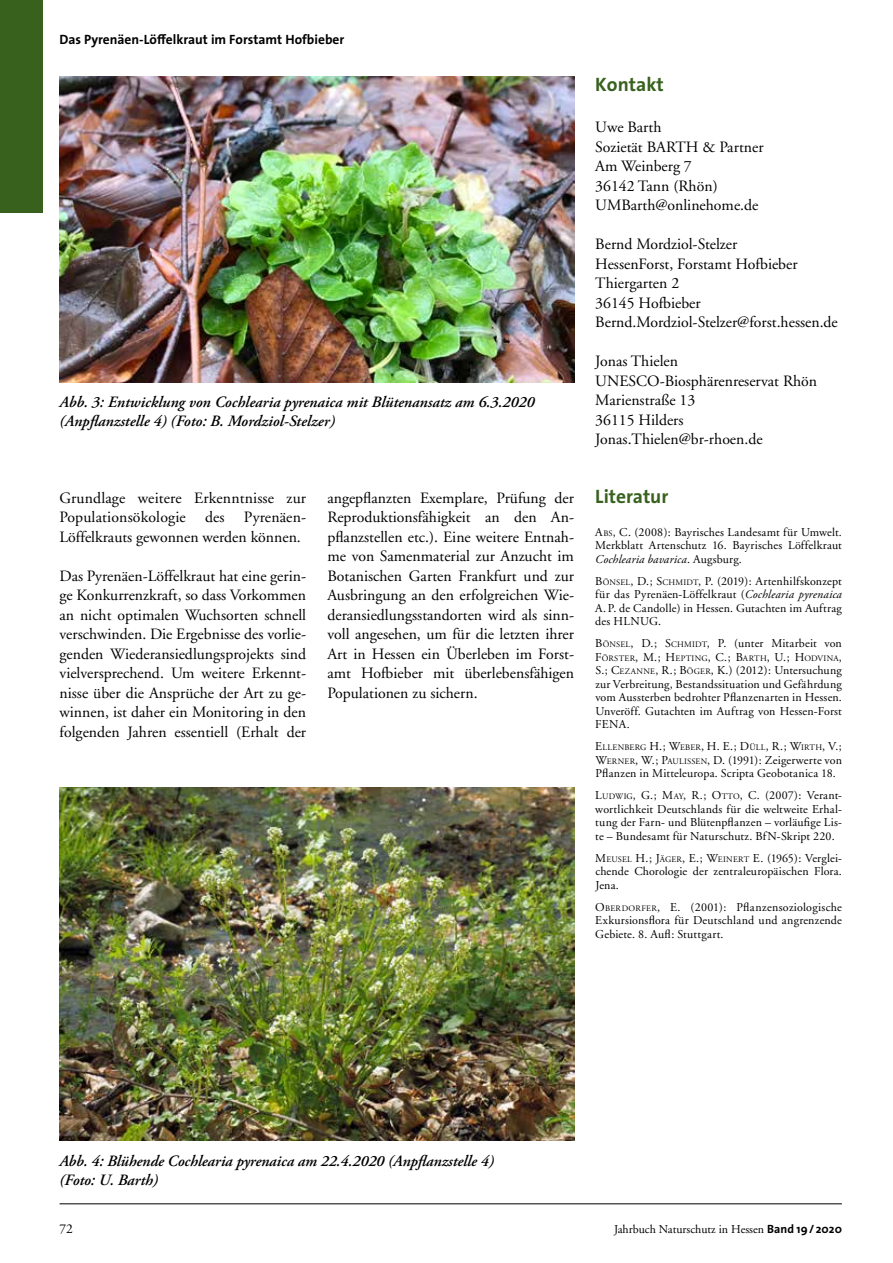
<style>
.page{position:relative;width:893px;height:1263px;background:#fff}
.page>*{position:absolute;margin:0;border:0;box-sizing:border-box;transform-origin:0 0}
.t1{font:700 19.5px "The Sans";color:#38611e}
.t2{font:15.75px/19.5px "Adobe Garamond";color:#000}
.t3{font:italic 600 15.75px/19.5px "Adobe Garamond Pro";color:#000}
.t4{font:700 13.5px "The Sans";color:#000}
.t5{font:13.5px "Adobe Garamond";color:#000}
.t6{font:12px/13.5px "Adobe Garamond";letter-spacing:.015em;color:#000;text-align:justify}
.t7{font:italic 12px "Adobe Garamond Pro";letter-spacing:.015em;color:#000}
.t8{font:8.4px "Adobe Garamond";letter-spacing:.03em;color:#000}
.s1{font-style:inherit}
.s2{font-size:8.4px}
.s3{font-family:"Adobe Garamond";font-style:normal}
.s4{font-family:"Adobe Garamond Pro";font-style:italic}
.s5{font-size:12px}
.s6{font-family:"The Sans";font-weight:700}
</style>
<div class="page">
<hr style="left:60px;top:1203px;width:782px;height:1px;background:#000">
<div style="left:0;top:0;width:43px;height:213px;background:#38611e"></div>
<img style="left:60px;top:77px;width:514px;height:306px">
<img style="left:60px;top:788px;width:514px;height:353px">
<p class="t4" style="left:60px;top:28px;width:286px">Das Pyrenäen-Löffelkraut im Forstamt Hofbieber</p>
<p class="t3" style="left:60px;top:393px;width:477px">Abb. 3: Entwicklung von Cochlearia pyrenaica mit Blütenansatz am 6.3.2020 (Anpflanzstelle 4) (Foto: B. Mordziol-Stelzer)</p>
<p class="t2" style="left:60px;top:488px;width:248px;text-align:justify">Grundlage weitere Erkenntnisse zur Populationsökologie des Pyrenäen-Löffelkrauts gewonnen werden können.</p>
<p class="t2" style="left:60px;top:566px;width:248px;text-align:justify">Das Pyrenäen-Löffelkraut hat eine gerin&shy;ge Konkurrenzkraft, so dass Vorkommen an nicht optimalen Wuchsorten schnell verschwinden. Die Ergebnisse des vorlie&shy;genden Wiederansiedlungsprojekts sind vielversprechend. Um weitere Erkennt&shy;nisse über die Ansprüche der Art zu ge&shy;winnen, ist daher ein Monitoring in den folgenden Jahren essentiell (Erhalt der</p>
<p class="t2" style="left:327px;top:488px;width:248px;text-align:justify">angepflanzten Exemplare, Prüfung der Reproduktionsfähigkeit an den An&shy;pflanzstellen etc.). Eine weitere Entnah&shy;me von Samenmaterial zur Anzucht im Botanischen Garten Frankfurt und zur Ausbringung an den erfolgreichen Wie&shy;deransiedlungsstandorten wird als sinn&shy;voll angesehen, um für die letzten ihrer Art in Hessen ein Überleben im Forst&shy;amt Hofbieber mit überlebensfähigen Populationen zu sichern.</p>
<p class="t1" style="left:595px;top:68px;width:70px">Kontakt</p>
<p class="t2" style="left:595px;top:118px;width:170px">Uwe Barth<br>Sozietät BARTH &amp; Partner<br>Am Weinberg 7<br>36142 Tann (Rhön)<br>UMBarth@onlinehome.de</p>
<p class="t2" style="left:595px;top:235px;width:244px">Bernd Mordziol-Stelzer<br>HessenForst, Forstamt Hofbieber<br>Thiergarten 2<br>36145 Hofbieber<br>Bernd.Mordziol-Stelzer@forst.hessen.de</p>
<p class="t2" style="left:595px;top:352px;width:223px">Jonas Thielen<br>UNESCO-Biosphärenreservat Rhön<br>Marienstraße 13<br>36115 Hilders<br>Jonas.Thielen@br-rhoen.de</p>
<p class="t1" style="left:595px;top:480px;width:75px">Literatur</p>
<p class="t6" style="left:595px;top:525px;width:248px"><span class="s1">A</span><span class="s2">BS</span><span class="s1">, C.</span> (2008): Bayrisches Landesamt für Umwelt.<br>Merkblatt Artenschutz 16. Bayrisches Löffelkraut</p>
<p class="t7" style="left:595px;top:551px;width:148px">Cochlearia bavarica<span class="s3">. Augsburg.</span></p>
<p class="t6" style="left:595px;top:574px;width:248px"><span class="s1">B</span><span class="s2">ÖNSEL</span><span class="s1">, D.; S</span><span class="s2">CHMIDT</span><span class="s1">, P.</span> (2019): Artenhilfskonzept für das Pyrenäen-Löffelkraut (<span class="s4">Cochlearia pyrenaica </span>A.P. de Candolle) in Hessen. Gutachten im Auftrag des HLNUG.</p>
<p class="t6" style="left:595px;top:637px;width:248px"><span class="s1">B</span><span class="s2">ÖNSEL</span><span class="s1">, D.; S</span><span class="s2">CHMIDT</span><span class="s1">, P.</span> (unter Mitarbeit von</p>
<p class="t8" style="left:595px;top:653px;width:248px"><span class="s5">F</span>ÖRSTER<span class="s5">, M.; H</span>EPTING<span class="s5">, C.; B</span>ARTH<span class="s5">, U.; H</span>ODVINA<span class="s5">,</span></p>
<p class="t6" style="left:595px;top:664px;width:248px"><span class="s1">S.; C</span><span class="s2">EZANNE</span><span class="s1">, R.; B</span><span class="s2">ÖGER</span><span class="s1">, K.</span>) (2012): Untersuchung zur Verbreitung, Bestandssituation und Gefährdung vom Aussterben bedrohter Pflanzenarten in Hessen.<br>Unveröff. Gutachten im Auftrag von Hessen-Forst FENA.</p>
<p class="t6" style="left:595px;top:740px;width:248px"><span class="s1">E</span><span class="s2">LLENBERG</span> <span class="s1">H.; W</span><span class="s2">EBER</span><span class="s1">, H. E.; D</span><span class="s2">ÜLL</span><span class="s1">, R.; W</span><span class="s2">IRTH</span><span class="s1">, V.; W</span><span class="s2">ERNER</span><span class="s1">, W.; P</span><span class="s2">AULISSEN</span><span class="s1">, D.</span> (1991): Zeigerwerte von Pflanzen in Mitteleuropa. Scripta Geobotanica 18.</p>
<p class="t6" style="left:595px;top:789px;width:248px"><span class="s1">L</span><span class="s2">UDWIG</span><span class="s1">, G.; M</span><span class="s2">AY</span><span class="s1">, R.; O</span><span class="s2">TTO</span><span class="s1">, C.</span> (2007): Verant&shy;wortlichkeit Deutschlands für die weltweite Erhal&shy;tung der Farn- und Blütenpflanzen – vorläufige Lis&shy;te – Bundesamt für Naturschutz. BfN-Skript 220.</p>
<p class="t8" style="left:595px;top:854px;width:248px"><span class="s5">M</span>EUSEL <span class="s5">H.; J</span>ÄGER<span class="s5">, E.; W</span>EINERT <span class="s5">E.</span> <span class="s5">(1965): Verglei-</span></p>
<p class="t6" style="left:595px;top:865px;width:248px">chende Chorologie der zentraleuropäischen Flora.<br>Jena.</p>
<p class="t6" style="left:595px;top:900px;width:248px"><span class="s1">O</span><span class="s2">BERDORFER</span><span class="s1">, E.</span> (2001): Pflanzensoziologische Exkursionsflora für Deutschland und angrenzende Gebiete. 8. Aufl: Stuttgart.</p>
<p class="t3" style="left:60px;top:1151px;width:436px">Abb. 4: Blühende Cochlearia pyrenaica am 22.4.2020 (Anpflanzstelle 4) (Foto: U. Barth)</p>
<p class="t5" style="left:60px;top:1222px;width:15px">72</p>
<p class="t6" style="left:614px;top:1223px;width:229px">Jahrbuch Naturschutz in Hessen <span class="s6">Band 19/ 2020</span></p>
</div>
